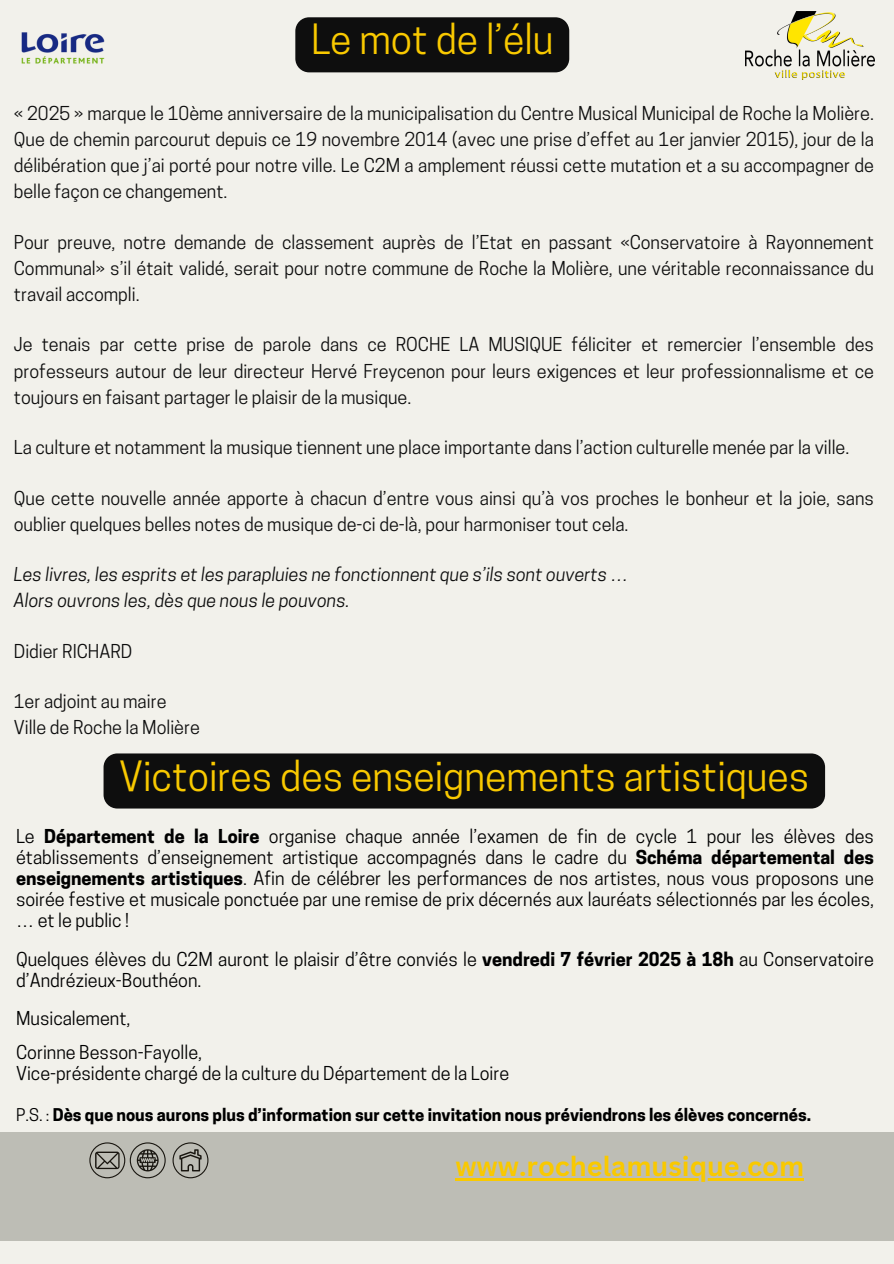
<style>
.page{position:relative;width:894px;height:1264px;background:#fff}
.page>*{position:absolute;margin:0;border:0;box-sizing:border-box;transform-origin:0 0}
.t1{font:39.15px "Cooper Hewitt";color:#f9c900}
.t2{font:700 27px "Canva Sans";color:#f9c900}
.t3{font:18px/26.1px "Cooper Hewitt";color:#0e0e0e;text-align:justify}
.t4{font:18px/21px "Cooper Hewitt";color:#000;text-align:justify}
.t5{font:italic 18px "Cooper Hewitt";color:#0e0e0e}
.t6{font:700 16.5px "Cooper Hewitt";color:#000}
.s1{font-weight:700}
.s2{font-weight:400}
</style>
<div class="page">
<div style="left:0;top:0;width:893px;height:1263px;background:#f2f1eb"></div>
<div style="left:0;top:1132px;width:893px;height:108px;background:#bdbdb5"></div>
<svg style="left:89px;top:1142px;width:77px;height:36px"></svg>
<svg style="left:172px;top:1142px;width:36px;height:36px"></svg>
<img style="left:745px;top:12px;width:128px;height:67px">
<img style="left:21px;top:32px;width:84px;height:32px">
<hr style="left:455px;top:1177px;width:349px;height:3px;background:#f9c900">
<div style="left:295px;top:17px;width:274px;height:55px;background:#0e0e0e"></div>
<div style="left:103px;top:753px;width:721px;height:55px;background:#0e0e0e"></div>
<p class="t1" style="left:311px;top:25px;width:244px">Le mot de l’élu</p>
<p class="t3" style="left:14px;top:102px;width:861px">« 2025 » marque le 10ème anniversaire de la municipalisation du Centre Musical Municipal de Roche la Molière.<br>Que de chemin parcourut depuis ce 19 novembre 2014 (avec une prise d’effet au 1er janvier 2015), jour de la délibération que j’ai porté pour notre ville. Le C2M a amplement réussi cette mutation et a su accompagner de belle façon ce changement.</p>
<h1 class="t3" style="left:14px;top:231px;width:861px">Pour preuve, notre demande de classement auprès de l’Etat en passant «Conservatoire à Rayonnement Communal» s’il était validé, serait pour notre commune de Roche la Molière, une véritable reconnaissance du travail accompli.</h1>
<p class="t3" style="left:14px;top:334px;width:861px">Je tenais par cette prise de parole dans ce ROCHE LA MUSIQUE féliciter et remercier l’ensemble des professeurs autour de leur directeur Hervé Freycenon pour leurs exigences et leur professionnalisme et ce toujours en faisant partager le plaisir de la musique.</p>
<p class="t3" style="left:14px;top:436px;width:836px">La culture et notamment la musique tiennent une place importante dans l’action culturelle menée par la ville.</p>
<p class="t3" style="left:14px;top:487px;width:861px">Que cette nouvelle année apporte à chacun d’entre vous ainsi qu’à vos proches le bonheur et la joie, sans oublier quelques belles notes de musique de-ci de-là, pour harmoniser tout cela.</p>
<p class="t5" style="left:14px;top:567px;width:616px">Les livres, les esprits et les parapluies ne fonctionnent que s’ils sont ouverts …</p>
<p class="t5" style="left:14px;top:594px;width:337px">Alors ouvrons les, dès que nous le pouvons.</p>
<p class="t3" style="left:14px;top:640px;width:120px">Didier RICHARD</p>
<p class="t3" style="left:14px;top:690px;width:154px">1er adjoint au maire</p>
<p class="t3" style="left:14px;top:717px;width:187px">Ville de Roche la Molière</p>
<p class="t1" style="left:119px;top:761px;width:691px">Victoires des enseignements artistiques</p>
<h1 class="t4" style="left:16px;top:828px;width:859px">Le <span class="s1">Département de la Loire</span> organise chaque année l’examen de fin de cycle 1 pour les élèves des établissements d’enseignement artistique accompagnés dans le cadre du <span class="s1">Schéma départemental des enseignements artistiques</span>. Afin de célébrer les performances de nos artistes, nous vous proposons une soirée festive et musicale ponctuée par une remise de prix décernés aux lauréats sélectionnés par les écoles, … et le public !</h1>
<p class="t4" style="left:16px;top:950px;width:859px">Quelques élèves du C2M auront le plaisir d’être conviés le <span class="s1">vendredi 7 février 2025 à 18h</span> au Conservatoire d’Andrézieux-Bouthéon.</p>
<p class="t4" style="left:16px;top:1010px;width:116px">Musicalement,</p>
<p class="t4" style="left:16px;top:1043px;width:187px">Corinne Besson-Fayolle,</p>
<p class="t4" style="left:16px;top:1064px;width:494px">Vice-présidente chargé de la culture du Département de la Loire</p>
<p class="t6" style="left:16px;top:1108px;width:796px"><span class="s2">P.S. :</span> Dès que nous aurons plus d’information sur cette invitation nous préviendrons les élèves concernés.</p>
<p class="t2" style="left:455px;top:1146px;width:350px">www.rochelamusique.com</p>
</div>
